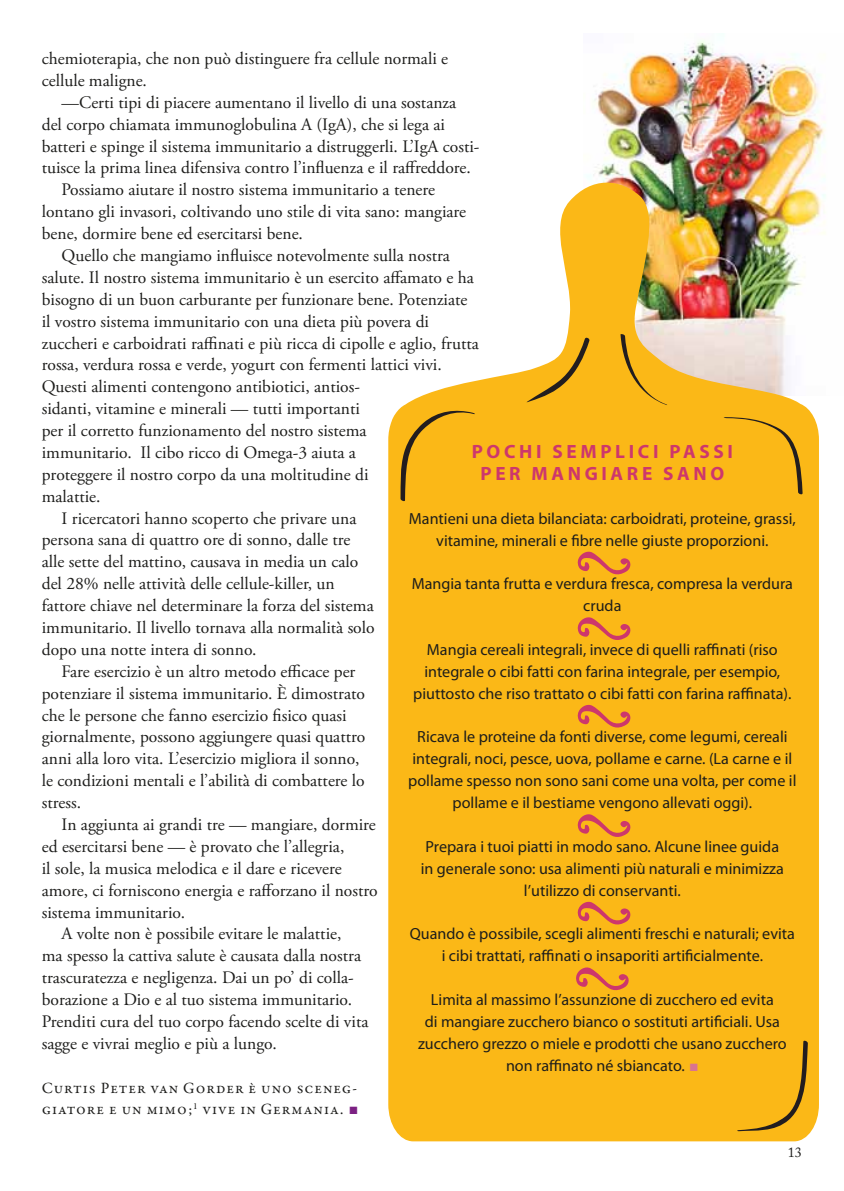
<style>
.page{position:relative;width:844px;height:1191px;background:#fff}
.page>*{position:absolute;margin:0;border:0;box-sizing:border-box;transform-origin:0 0}
.t1{font:700 19.25px/21.9px "Myriad Pro";letter-spacing:.19em;color:#cd376c;text-align:center}
.t2{font:17.5px/21.9px "Adobe Garamond Pro";color:#1d1d1b}
.t3{font:16.1px/21.9px "Myriad Pro";color:#1d1d1b;text-align:center}
.t4{font:15.75px/21.9px "Garamond Premr Pro";letter-spacing:.06em;color:#1d1d1b}
.t5{font:14px "Adobe Caslon Pro";color:#1d1d1b}
.s1{font-family:"Arial";color:#7c2183}
.s2{font-family:"Arial";font-size:15.75px;color:#d97390}
</style>
<div class="page">
<img style="left:587px;top:33px;width:239px;height:201px">
<svg style="left:388px;top:176px;width:430px;height:965px;background:#f6be39"></svg>
<svg style="left:400px;top:409px;width:76px;height:93px;background:#e9ab17"></svg>
<svg style="left:721px;top:417px;width:81px;height:78px;background:#eeaf17"></svg>
<svg style="left:735px;top:1039px;width:72px;height:93px;background:#eaac17"></svg>
<svg style="left:620px;top:333px;width:48px;height:72px;background:#e9b339"></svg>
<svg style="left:525px;top:336px;width:65px;height:67px"></svg>
<svg style="left:577px;top:549px;width:55px;height:34px;background:#f19d28"></svg>
<svg style="left:577px;top:615px;width:55px;height:34px;background:#f19d28"></svg>
<svg style="left:577px;top:703px;width:55px;height:33px;background:#f19c28"></svg>
<svg style="left:577px;top:812px;width:55px;height:34px;background:#f19d28"></svg>
<svg style="left:577px;top:899px;width:55px;height:34px;background:#f19d28"></svg>
<svg style="left:575px;top:965px;width:55px;height:34px;background:#f19d28"></svg>
<p class="t2" style="left:42px;top:48px;width:408px">chemioterapia, che non può distinguere fra cellule normali e cellule maligne.</p>
<p class="t2" style="left:62px;top:92px;width:396px">—Certi tipi di piacere aumentano il livello di una sostanza</p>
<p class="t2" style="left:42px;top:114px;width:404px">del corpo chiamata immunoglobulina A (IgA), che si lega ai</p>
<p class="t2" style="left:42px;top:136px;width:439px">batteri e spinge il sistema immunitario a distruggerli. L’IgA costi-</p>
<p class="t2" style="left:42px;top:158px;width:430px">tuisce la prima linea difensiva contro l’influenza e il raffreddore.</p>
<p class="t2" style="left:62px;top:179px;width:375px">Possiamo aiutare il nostro sistema immunitario a tenere</p>
<p class="t2" style="left:42px;top:201px;width:426px">lontano gli invasori, coltivando uno stile di vita sano: mangiare</p>
<p class="t2" style="left:42px;top:223px;width:263px">bene, dormire bene ed esercitarsi bene.</p>
<p class="t2" style="left:62px;top:245px;width:389px">Quello che mangiamo influisce notevolmente sulla nostra</p>
<p class="t2" style="left:42px;top:267px;width:433px">salute. Il nostro sistema immunitario è un esercito affamato e ha</p>
<p class="t2" style="left:42px;top:289px;width:427px">bisogno di un buon carburante per funzionare bene. Potenziate</p>
<p class="t2" style="left:42px;top:311px;width:389px">il vostro sistema immunitario con una dieta più povera di</p>
<p class="t2" style="left:42px;top:333px;width:438px">zuccheri e carboidrati raffinati e più ricca di cipolle e aglio, frutta</p>
<p class="t2" style="left:42px;top:354px;width:401px">rossa, verdura rossa e verde, yogurt con fermenti lattici vivi.</p>
<p class="t2" style="left:42px;top:376px;width:320px">Questi alimenti contengono antibiotici, antios-</p>
<p class="t2" style="left:42px;top:398px;width:319px">sidanti, vitamine e minerali — tutti importanti</p>
<p class="t2" style="left:42px;top:420px;width:326px">per il corretto funzionamento del nostro sistema</p>
<p class="t2" style="left:42px;top:442px;width:315px">immunitario. Il cibo ricco di Omega-3 aiuta a</p>
<p class="t2" style="left:42px;top:464px;width:328px">proteggere il nostro corpo da una moltitudine di</p>
<p class="t2" style="left:42px;top:486px;width:60px">malattie.</p>
<p class="t2" style="left:62px;top:508px;width:296px">I ricercatori hanno scoperto che privare una</p>
<p class="t2" style="left:42px;top:529px;width:310px">persona sana di quattro ore di sonno, dalle tre</p>
<p class="t2" style="left:42px;top:551px;width:318px">alle sette del mattino, causava in media un calo</p>
<p class="t2" style="left:42px;top:573px;width:294px">del 28% nelle attività delle cellule-killer, un</p>
<p class="t2" style="left:42px;top:595px;width:333px">fattore chiave nel determinare la forza del sistema</p>
<p class="t2" style="left:42px;top:617px;width:334px">immunitario. Il livello tornava alla normalità solo</p>
<p class="t2" style="left:42px;top:639px;width:216px">dopo una notte intera di sonno.</p>
<p class="t2" style="left:62px;top:661px;width:295px">Fare esercizio è un altro metodo efficace per</p>
<p class="t2" style="left:42px;top:683px;width:324px">potenziare il sistema immunitario. È dimostrato</p>
<p class="t2" style="left:42px;top:704px;width:306px">che le persone che fanno esercizio fisico quasi</p>
<p class="t2" style="left:42px;top:726px;width:325px">giornalmente, possono aggiungere quasi quattro</p>
<p class="t2" style="left:42px;top:748px;width:319px">anni alla loro vita. L’esercizio migliora il sonno,</p>
<p class="t2" style="left:42px;top:770px;width:324px">le condizioni mentali e l’abilità di combattere lo</p>
<p class="t2" style="left:42px;top:792px;width:41px">stress.</p>
<p class="t2" style="left:62px;top:814px;width:315px">In aggiunta ai grandi tre — mangiare, dormire</p>
<p class="t2" style="left:42px;top:836px;width:304px">ed esercitarsi bene — è provato che l’allegria,</p>
<p class="t2" style="left:42px;top:858px;width:301px">il sole, la musica melodica e il dare e ricevere</p>
<p class="t2" style="left:42px;top:879px;width:337px">amore, ci forniscono energia e rafforzano il nostro</p>
<p class="t2" style="left:42px;top:901px;width:145px">sistema immunitario.</p>
<p class="t2" style="left:62px;top:923px;width:281px">A volte non è possibile evitare le malattie,</p>
<p class="t2" style="left:42px;top:945px;width:321px">ma spesso la cattiva salute è causata dalla nostra</p>
<p class="t2" style="left:42px;top:967px;width:313px">trascuratezza e negligenza. Dai un po’ di colla-</p>
<p class="t2" style="left:42px;top:989px;width:312px">borazione a Dio e al tuo sistema immunitario.</p>
<p class="t2" style="left:42px;top:1011px;width:328px">Prenditi cura del tuo corpo facendo scelte di vita</p>
<p class="t2" style="left:42px;top:1033px;width:236px">sagge e vivrai meglio e più a lungo.</p>
<p class="t4" style="left:42px;top:1077px;width:318px">Curtis Peter van Gorder è uno sceneg&shy;giatore e un mimo;<sup>1</sup> vive in Germania. <span class="s1">■</span></p>
<p class="t1" style="left:471px;top:440px;width:263px">POCHI SEMPLICI PASSI<br>PER MANGIARE SANO</p>
<p class="t3" style="left:409px;top:507px;width:388px">Mantieni una dieta bilanciata: carboidrati, proteine, grassi, vitamine, minerali e fibre nelle giuste proporzioni.</p>
<p class="t3" style="left:411px;top:572px;width:383px">Mangia tanta frutta e verdura fresca, compresa la verdura cruda</p>
<p class="t3" style="left:413px;top:638px;width:379px">Mangia cereali integrali, invece di quelli raffinati (riso integrale o cibi fatti con farina integrale, per esempio, piuttosto che riso trattato o cibi fatti con farina raffinata).</p>
<p class="t3" style="left:408px;top:726px;width:389px">Ricava le proteine da fonti diverse, come legumi, cereali integrali, noci, pesce, uova, pollame e carne. (La carne e il pollame spesso non sono sani come una volta, per come il pollame e il bestiame vengono allevati oggi).</p>
<p class="t3" style="left:420px;top:835px;width:364px">Prepara i tuoi piatti in modo sano. Alcune linee guida in generale sono: usa alimenti più naturali e minimizza l’utilizzo di conservanti.</p>
<p class="t3" style="left:409px;top:922px;width:386px">Quando è possibile, scegli alimenti freschi e naturali; evita i cibi trattati, raffinati o insaporiti artificialmente.</p>
<p class="t3" style="left:418px;top:988px;width:370px">Limita al massimo l’assunzione di zucchero ed evita<br>di mangiare zucchero bianco o sostituti artificiali. Usa zucchero grezzo o miele e prodotti che usano zucchero non raffinato né sbiancato. <span class="s2">■</span></p>
<p class="t5" style="left:787px;top:1144px;width:15px">13</p>
</div>
